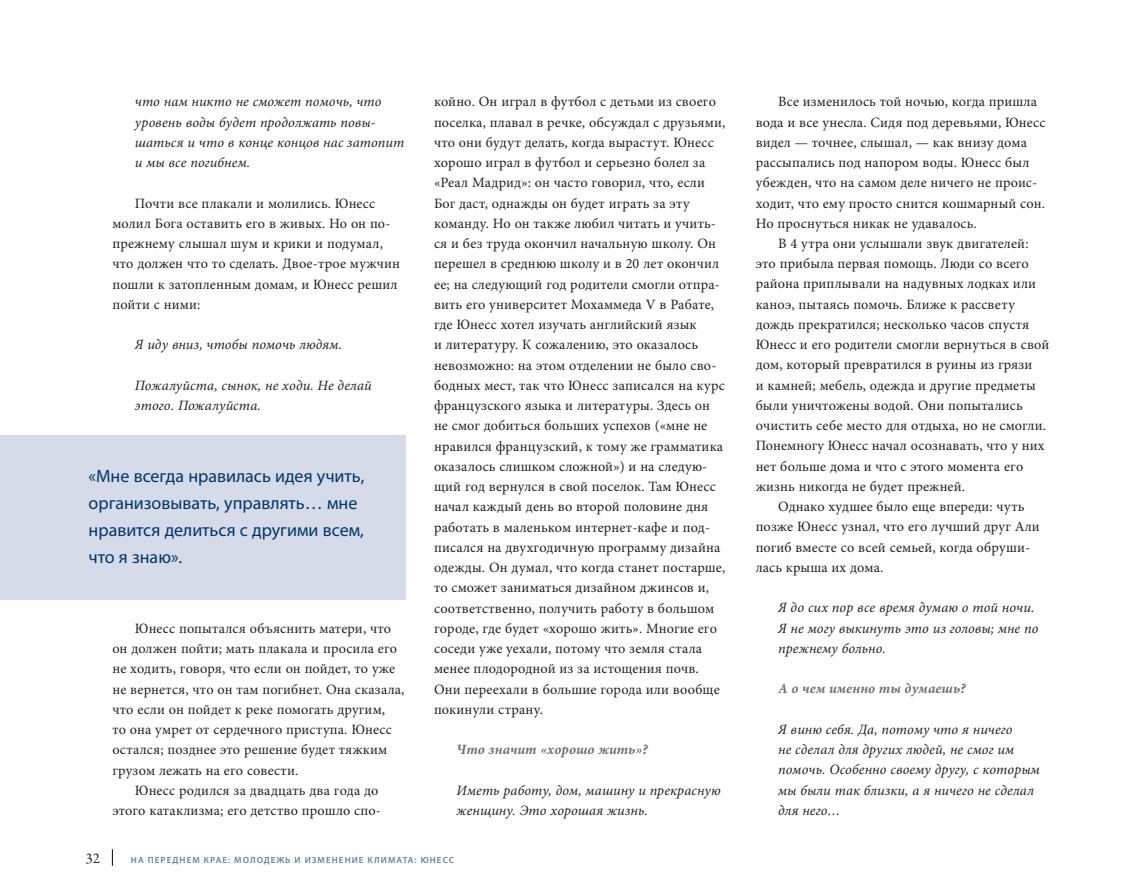
<style>
.page{position:relative;width:1121px;height:891px;background:#fff}
.page>*{position:absolute;margin:0;border:0;box-sizing:border-box;transform-origin:0 0}
.t1{font:18px/27px "Myriad Pro";color:#003768}
.t2{font:15px "Garamond Premr Pro";color:#231f20}
.t3{font:14.25px/20.2px "Minion Pro";letter-spacing:.01em;color:#231f20}
.t4{font:italic 14.25px/20.2px "Minion Pro";letter-spacing:.01em;color:#231f20}
.t5{font:italic 700 14.25px "Minion Pro";letter-spacing:.005em;color:#6d6f71}
.t6{font:600 9px "Myriad Pro";letter-spacing:.12em;color:#6380a7}
</style>
<div class="page">
<svg style="left:112px;top:849px;width:1px;height:17px"></svg>
<div style="left:0;top:435px;width:406px;height:164px;background:#d5dbe8"></div>
<p class="t4" style="left:135px;top:92px;width:271px">что нам никто не сможет помочь, что уровень воды будет продолжать повы&shy;шаться и что в конце концов нас затопит и мы все погибнем.</p>
<p class="t3" style="left:112px;top:193px;width:289px;text-indent:23px">Почти все плакали и молились. Юнесс молил Бога оставить его в живых. Но он по&shy;прежнему слышал шум и крики и подумал, что должен что то сделать. Двое-трое мужчин пошли к затопленным домам, и Юнесс решил пойти с ними:</p>
<p class="t4" style="left:135px;top:335px;width:209px">Я иду вниз, чтобы помочь людям.</p>
<p class="t4" style="left:135px;top:375px;width:238px">Пожалуйста, сынок, не ходи. Не делай этого. Пожалуйста.</p>
<p class="t1" style="left:89px;top:462px;width:277px">«Мне всегда нравилась идея учить, организовывать, управлять… мне нравится делиться с другими всем, что я знаю».</p>
<p class="t3" style="left:135px;top:618px;width:258px">Юнесс попытался объяснить матери, что</p>
<p class="t3" style="left:112px;top:638px;width:286px">он должен пойти; мать плакала и просила его</p>
<p class="t3" style="left:112px;top:659px;width:284px">не ходить, говоря, что если он пойдет, то уже</p>
<p class="t3" style="left:112px;top:679px;width:294px">не вернется, что он там погибнет. Она сказала,</p>
<p class="t3" style="left:112px;top:699px;width:274px">что если он пойдет к реке помогать другим,</p>
<p class="t3" style="left:112px;top:719px;width:281px">то она умрет от сердечного приступа. Юнесс</p>
<p class="t3" style="left:112px;top:740px;width:276px">остался; позднее это решение будет тяжким</p>
<p class="t3" style="left:112px;top:760px;width:187px">грузом лежать на его совести.</p>
<p class="t3" style="left:135px;top:780px;width:245px">Юнесс родился за двадцать два года до</p>
<p class="t3" style="left:112px;top:800px;width:270px">этого катаклизма; его детство прошло спо-</p>
<p class="t3" style="left:434px;top:92px;width:293px">койно. Он играл в футбол с детьми из своего поселка, плавал в речке, обсуждал с друзьями, что они будут делать, когда вырастут. Юнесс хорошо играл в футбол и серьезно болел за «Реал Мадрид»: он часто говорил, что, если Бог даст, однажды он будет играть за эту команду. Но он также любил читать и учить&shy;ся и без труда окончил начальную школу. Он перешел в среднюю школу и в 20 лет окончил ее; на следующий год родители смогли отпра&shy;вить его университет Мохаммеда V в Рабате, где Юнесс хотел изучать английский язык<br>и литературу. К сожалению, это оказалось невозможно: на этом отделении не было сво&shy;бодных мест, так что Юнесс записался на курс французского языка и литературы. Здесь он не смог добиться больших успехов («мне не нравился французский, к тому же грамматика оказалось слишком сложной») и на следую&shy;щий год вернулся в свой поселок. Там Юнесс начал каждый день во второй половине дня работать в маленьком интернет-кафе и под&shy;писался на двухгодичную программу дизайна одежды. Он думал, что когда станет постарше, то сможет заниматься дизайном джинсов и, соответственно, получить работу в большом городе, где будет «хорошо жить». Многие его соседи уже уехали, потому что земля стала менее плодородной из за истощения почв.<br>Они переехали в большие города или вообще покинули страну.</p>
<p class="t5" style="left:456px;top:740px;width:193px">Что значит «хорошо жить»?</p>
<p class="t4" style="left:456px;top:780px;width:266px">Иметь работу, дом, машину и прекрасную женщину. Это хорошая жизнь.</p>
<p class="t2" style="left:85px;top:850px;width:16px">32</p>
<p class="t6" style="left:131px;top:854px;width:306px">НА ПЕРЕДНЕМ КРАЕ: МОЛОДЕЖЬ И ИЗМЕНЕНИЕ КЛИМАТА: Юнесс</p>
<p class="t3" style="left:755px;top:92px;width:291px;text-indent:23px">Все изменилось той ночью, когда пришла вода и все унесла. Сидя под деревьями, Юнесс видел — точнее, слышал, — как внизу дома рассыпались под напором воды. Юнесс был убежден, что на самом деле ничего не проис&shy;ходит, что ему просто снится кошмарный сон.<br>Но проснуться никак не удавалось.</p>
<p class="t3" style="left:778px;top:233px;width:252px">В 4 утра они услышали звук двигателей:</p>
<p class="t3" style="left:755px;top:254px;width:275px">это прибыла первая помощь. Люди со всего</p>
<p class="t3" style="left:755px;top:274px;width:282px">района приплывали на надувных лодках или</p>
<p class="t3" style="left:755px;top:294px;width:261px">каноэ, пытаясь помочь. Ближе к рассвету</p>
<p class="t3" style="left:755px;top:314px;width:275px">дождь прекратился; несколько часов спустя</p>
<p class="t3" style="left:755px;top:335px;width:295px">Юнесс и его родители смогли вернуться в свой</p>
<p class="t3" style="left:755px;top:355px;width:278px">дом, который превратился в руины из грязи</p>
<p class="t3" style="left:755px;top:375px;width:282px">и камней; мебель, одежда и другие предметы</p>
<p class="t3" style="left:755px;top:395px;width:268px">были уничтожены водой. Они попытались</p>
<p class="t3" style="left:755px;top:416px;width:292px">очистить себе место для отдыха, но не смогли.</p>
<p class="t3" style="left:755px;top:436px;width:290px">Понемногу Юнесс начал осознавать, что у них</p>
<p class="t3" style="left:755px;top:456px;width:269px">нет больше дома и что с этого момента его</p>
<p class="t3" style="left:755px;top:476px;width:211px">жизнь никогда не будет прежней.</p>
<p class="t3" style="left:778px;top:497px;width:248px">Однако худшее было еще впереди: чуть</p>
<p class="t3" style="left:755px;top:517px;width:286px">позже Юнесс узнал, что его лучший друг Али</p>
<p class="t3" style="left:755px;top:537px;width:276px">погиб вместе со всей семьей, когда обруши-</p>
<p class="t3" style="left:755px;top:557px;width:129px">лась крыша их дома.</p>
<p class="t4" style="left:778px;top:598px;width:262px">Я до сих пор все время думаю о той ночи.<br>Я не могу выкинуть это из головы; мне по прежнему больно.</p>
<p class="t5" style="left:778px;top:679px;width:189px">А о чем именно ты думаешь?</p>
<p class="t4" style="left:778px;top:719px;width:263px">Я виню себя. Да, потому что я ничего<br>не сделал для других людей, не смог им помочь. Особенно своему другу, с которым мы были так близки, а я ничего не сделал для него…</p>
</div>
